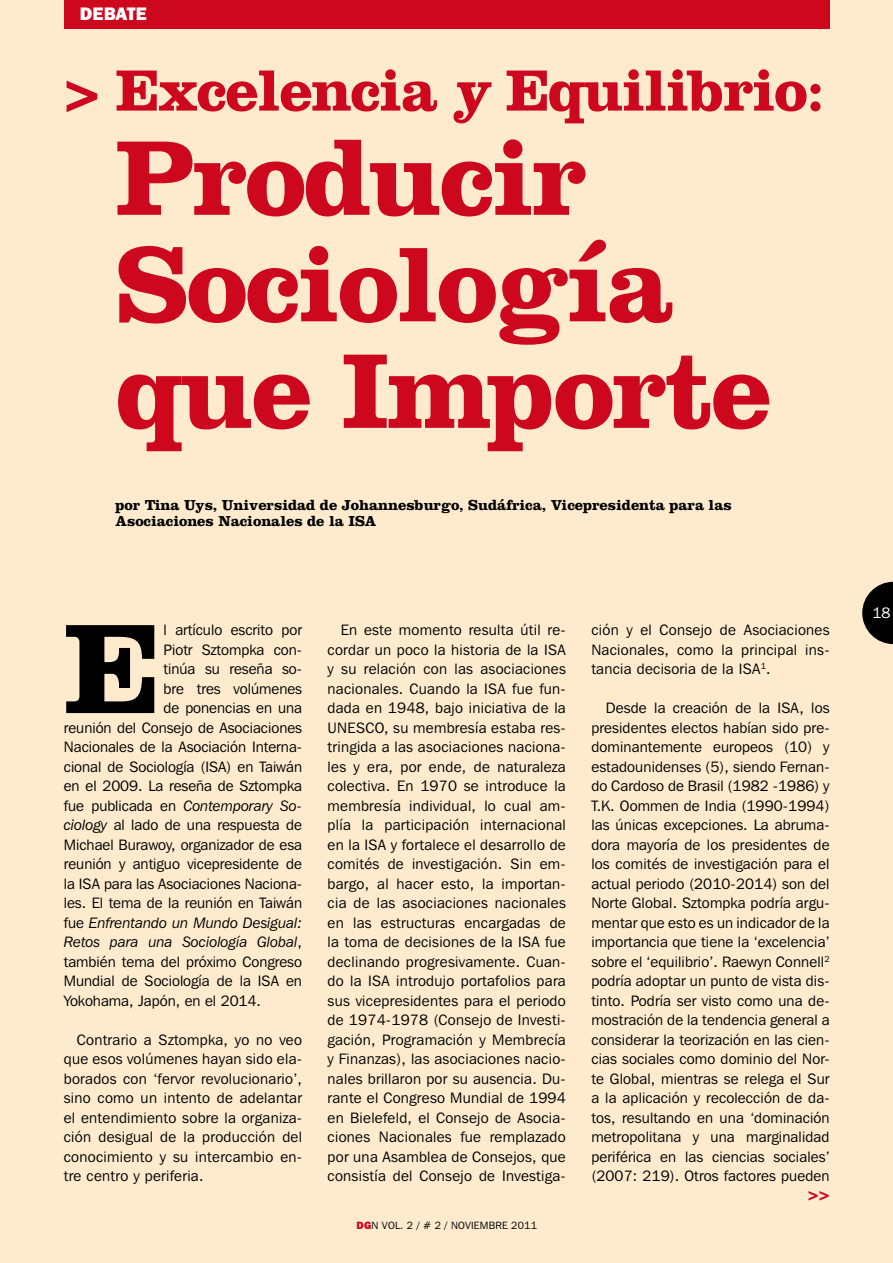
<style>
.page{position:relative;width:893px;height:1263px;background:#fff}
.page>*{position:absolute;margin:0;border:0;box-sizing:border-box;transform-origin:0 0}
.t1{font:700 132.6px "Clarendon";color:#000}
.t2{font:700 110.4px/106.5px "Clarendon";letter-spacing:-.025em;color:#cd071e}
.t3{font:700 60.45px "Clarendon";letter-spacing:-.025em;color:#cd071e}
.t4{font:800 18px "Franklin Gothic IT Cby BT";letter-spacing:.01em;color:#fff}
.t5{font:700 18px "Clarendon";color:#cd071e}
.t6{font:15px/19.5px "Franklin Gothic IT Cby BT";color:#000;text-align:justify}
.t7{font:700 15px/16.5px "Clarendon";letter-spacing:-.005em;color:#000}
.t8{font:italic 15px "Franklin Gothic IT Cby BT";color:#000}
.t9{font:15px "Franklin Gothic IT Cby BT";color:#fff}
.t10{font:10.5px "Franklin Gothic IT Cby BT";letter-spacing:.02em;color:#000}
.s1{font-style:normal}
.s2{font-style:italic}
.s3{font-weight:800;color:#cd071e}
</style>
<div class="page">
<div style="left:0;top:0;width:892px;height:1263px;background:#feebce"></div>
<svg style="left:862px;top:582px;width:30px;height:62px"></svg>
<div style="left:64px;top:0;width:765px;height:28px;background:#cd071e"></div>
<p class="t4" style="left:80px;top:7px;width:69px">DEBATE</p>
<h3 class="t3" style="left:64px;top:70px;width:762px">&gt; Excelencia y Equilibrio:</h3>
<h2 class="t2" style="left:115px;top:136px;width:658px">Producir<br>Sociología que Importe</h2>
<p class="t7" style="left:115px;top:498px;width:618px">por Tina Uys, Universidad de Johannesburgo, Sudáfrica, Vicepresidenta para las<br>Asociaciones Nacionales de la ISA</p>
<h1 class="t1" style="left:64px;top:623px;width:97px">E</h1>
<p class="t6" style="left:164px;top:622px;width:140px">l artículo escrito por</p>
<p class="t6" style="left:164px;top:641px;width:140px">Piotr Sztompka con-</p>
<p class="t6" style="left:164px;top:661px;width:140px">tinúa su reseña so-</p>
<p class="t6" style="left:164px;top:680px;width:140px">bre tres volúmenes</p>
<p class="t6" style="left:164px;top:700px;width:140px">de ponencias en una</p>
<p class="t6" style="left:64px;top:719px;width:240px">reunión del Consejo de Asociaciones</p>
<p class="t6" style="left:64px;top:739px;width:240px">Nacionales de la Asociación Interna-</p>
<p class="t6" style="left:64px;top:758px;width:240px">cional de Sociología (ISA) en Taiwán</p>
<p class="t6" style="left:64px;top:778px;width:240px">en el 2009. La reseña de Sztompka</p>
<p class="t8" style="left:64px;top:800px;width:240px"><span class="s1">fue publicada en</span> Contemporary So-</p>
<p class="t6" style="left:64px;top:817px;width:240px"><span class="s2">ciology</span> al lado de una respuesta de</p>
<p class="t6" style="left:64px;top:836px;width:240px">Michael Burawoy, organizador de esa</p>
<p class="t6" style="left:64px;top:856px;width:240px">reunión y antiguo vicepresidente de</p>
<p class="t6" style="left:64px;top:875px;width:240px">la ISA para las Asociaciones Naciona-</p>
<p class="t6" style="left:64px;top:895px;width:240px">les. El tema de la reunión en Taiwán</p>
<p class="t8" style="left:64px;top:917px;width:240px"><span class="s1">fue</span> Enfrentando un Mundo Desigual:</p>
<p class="t8" style="left:64px;top:936px;width:240px">Retos para una Sociología Global<span class="s1">,</span></p>
<p class="t6" style="left:64px;top:953px;width:240px">también tema del próximo Congreso</p>
<p class="t6" style="left:64px;top:973px;width:240px">Mundial de Sociología de la ISA en</p>
<p class="t6" style="left:64px;top:992px;width:199px">Yokohama, Japón, en el 2014.</p>
<p class="t6" style="left:64px;top:1031px;width:240px;text-indent:13px">Contrario a Sztompka, yo no veo que esos volúmenes hayan sido ela&shy;borados con ‘fervor revolucionario’, sino como un intento de adelantar el entendimiento sobre la organiza&shy;ción desigual de la producción del conocimiento y su intercambio en&shy;tre centro y periferia.</p>
<p class="t6" style="left:327px;top:622px;width:240px;text-indent:13px">En este momento resulta útil re&shy;cordar un poco la historia de la ISA y su relación con las asociaciones nacionales. Cuando la ISA fue fun&shy;dada en 1948, bajo iniciativa de la UNESCO, su membresía estaba res&shy;tringida a las asociaciones naciona&shy;les y era, por ende, de naturaleza colectiva. En 1970 se introduce la membresía individual, lo cual am&shy;plía la participación internacional en la ISA y fortalece el desarrollo de comités de investigación. Sin em&shy;bargo, al hacer esto, la importan&shy;cia de las asociaciones nacionales en las estructuras encargadas de la toma de decisiones de la ISA fue declinando progresivamente. Cuan&shy;do la ISA introdujo portafolios para sus vicepresidentes para el periodo de 1974-1978 (Consejo de Investi&shy;gación, Programación y Membrecía y Finanzas), las asociaciones nacio&shy;nales brillaron por su ausencia. Du&shy;rante el Congreso Mundial de 1994 en Bielefeld, el Consejo de Asocia&shy;ciones Nacionales fue remplazado por una Asamblea de Consejos, que consistía del Consejo de Investiga-</p>
<p class="t10" style="left:356px;top:1222px;width:182px"><span class="s3">DG</span>N VOL. 2 / # 2 / NOVIEMBRE 2011</p>
<p class="t6" style="left:591px;top:622px;width:240px">ción y el Consejo de Asociaciones Nacionales, como la principal ins&shy;tancia decisoria de la ISA<sup>1</sup>.</p>
<p class="t6" style="left:591px;top:700px;width:240px;text-indent:15px">Desde la creación de la ISA, los presidentes electos habían sido pre&shy;dominantemente europeos (10) y estadounidenses (5), siendo Fernan&shy;do Cardoso de Brasil (1982 -1986) y T.K. Oommen de India (1990-1994) las únicas excepciones. La abruma&shy;dora mayoría de los presidentes de los comités de investigación para el actual periodo (2010-2014) son del Norte Global. Sztompka podría argu&shy;mentar que esto es un indicador de la importancia que tiene la ‘excelencia’ sobre el ‘equilibrio’. Raewyn Connell<sup>2 </sup>podría adoptar un punto de vista dis&shy;tinto. Podría ser visto como una de&shy;mostración de la tendencia general a considerar la teorización en las cien&shy;cias sociales como dominio del Nor&shy;te Global, mientras se relega el Sur a la aplicación y recolección de da&shy;tos, resultando en una ‘dominación metropolitana y una marginalidad periférica en las ciencias sociales’ (2007: 219). Otros factores pueden</p>
<p class="t5" style="left:808px;top:1188px;width:23px">&gt;&gt;</p>
<p class="t9" style="left:872px;top:607px;width:19px">18</p>
</div>
